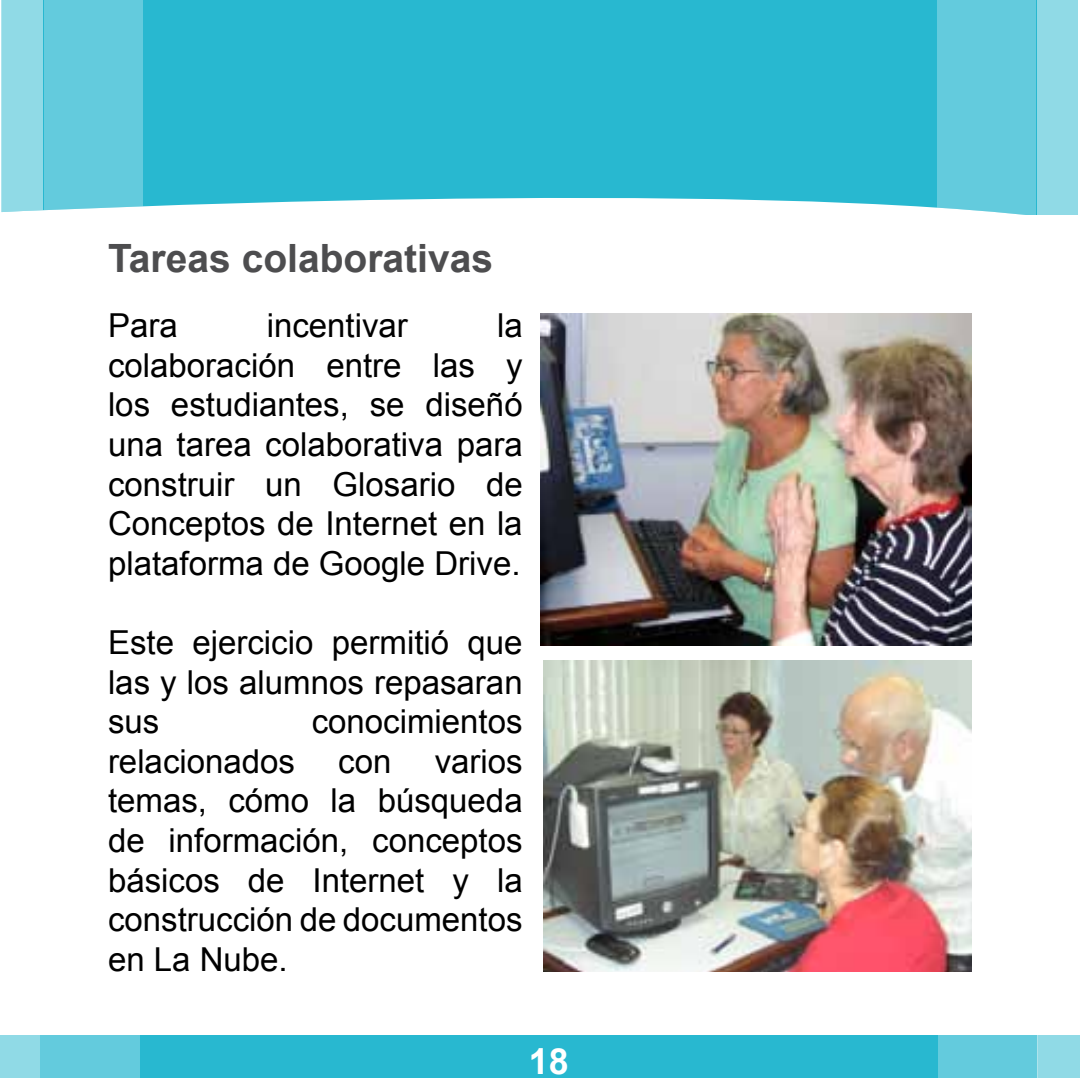
<style>
.page{position:relative;width:1080px;height:1080px;background:#fff}
.page>*{position:absolute;margin:0;border:0;box-sizing:border-box;transform-origin:0 0}
.t1{font:700 39px "Arial";color:#4d4d4f}
.t2{font:700 36px "Arial";color:#fff}
.t3{font:33px/39.6px "Arial";color:#000;text-align:justify}
</style>
<div class="page">
<div style="left:43px;top:0;width:994px;height:215px;background:#28b8d0"></div>
<div style="left:1037px;top:0;width:41px;height:215px;background:#90dae6"></div>
<div style="left:938px;top:0;width:98px;height:215px;background:#63cbdd"></div>
<div style="left:2px;top:0;width:41px;height:214px;background:#90dae6"></div>
<div style="left:44px;top:0;width:98px;height:214px;background:#63cbdd"></div>
<div style="left:0;top:1035px;width:1080px;height:43px;background:#28b8d0"></div>
<div style="left:0;top:1035px;width:40px;height:43px;background:#90dae6"></div>
<div style="left:40px;top:1035px;width:99px;height:43px;background:#63cbdd"></div>
<div style="left:1038px;top:1035px;width:42px;height:43px;background:#90dae6"></div>
<div style="left:938px;top:1035px;width:100px;height:43px;background:#63cbdd"></div>
<img style="left:540px;top:313px;width:432px;height:333px">
<img style="left:544px;top:661px;width:428px;height:311px">
<p class="t1" style="left:108px;top:233px;width:387px">Tareas colaborativas</p>
<p class="t3" style="left:108px;top:306px;width:416px;text-indent:389px">la colaboración entre las y los estudiantes, se diseñó una tarea colaborativa para construir un Glosario de Conceptos de Internet en la plataforma de Google Drive.</p>
<p class="t3" style="left:108px;top:306px;width:71px">Para</p>
<p class="t3" style="left:267px;top:306px;width:143px">incentivar</p>
<p class="t3" style="left:108px;top:623px;width:416px">Este ejercicio permitió que las y los alumnos repasaran sus</p>
<p class="t3" style="left:312px;top:702px;width:212px">conocimientos</p>
<p class="t3" style="left:108px;top:742px;width:416px;text-indent:327px">varios temas, cómo la búsqueda de información, conceptos básicos de Internet y la construcción de documentos en La Nube.</p>
<p class="t3" style="left:108px;top:742px;width:189px">relacionados</p>
<p class="t3" style="left:338px;top:742px;width:55px">con</p>
<p class="t2" style="left:529px;top:1037px;width:42px">18</p>
</div>
